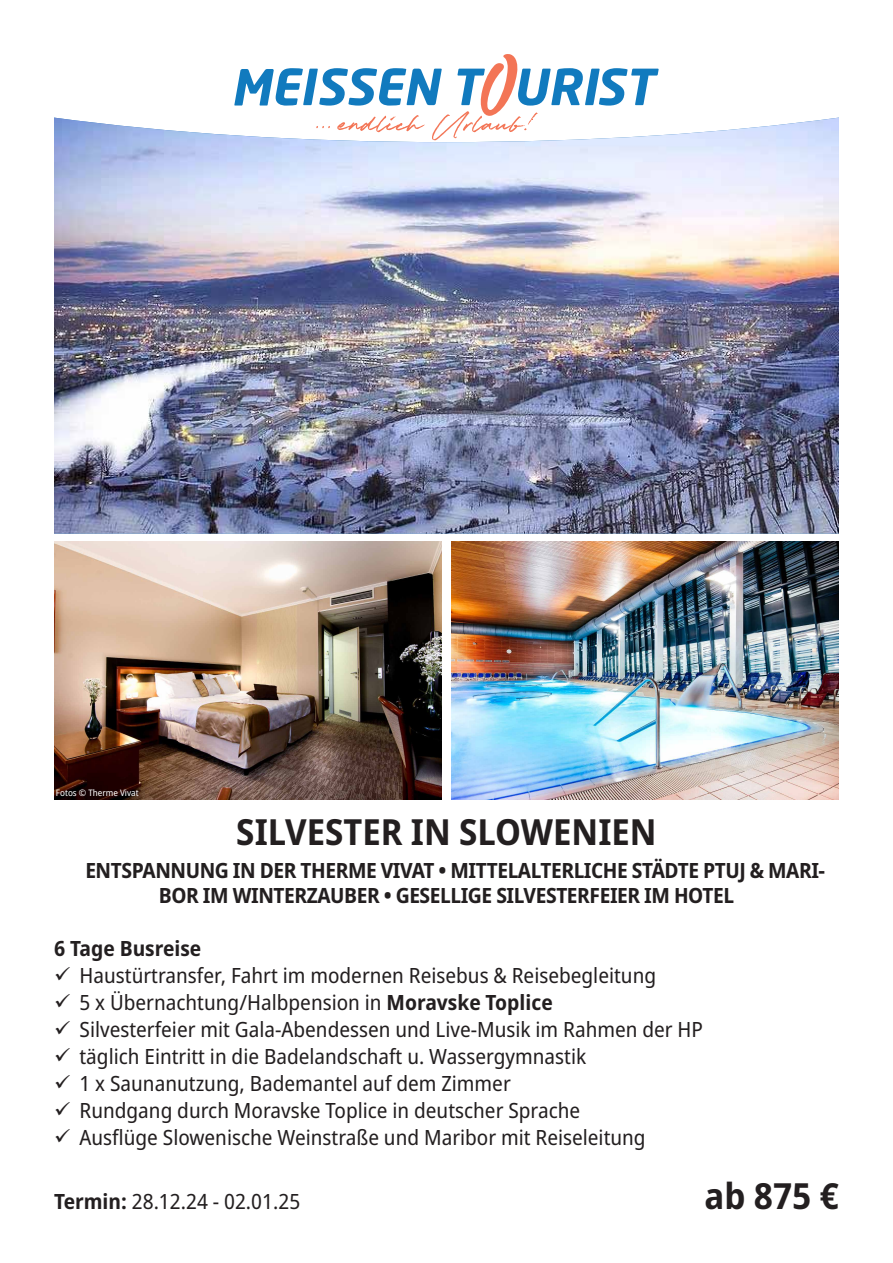
<style>
.page{position:relative;width:893px;height:1263px;background:#fff}
.page>*{position:absolute;margin:0;border:0;box-sizing:border-box;transform-origin:0 0}
.t1{font:700 semi-condensed 36px "Noto Sans";color:#231f20}
.t2{font:semi-condensed 21px/27px "Noto Sans";color:#231f20}
.t3{font:700 semi-condensed 21px/25.2px "Noto Sans";letter-spacing:-.02em;color:#231f20}
.t4{font:700 semi-condensed 21px "Noto Sans";color:#231f20}
.t5{font:semi-condensed 9px "Noto Sans";color:#fff}
.s1{font-weight:700}
</style>
<div class="page">
<svg style="left:234px;top:54px;width:425px;height:64px"></svg>
<img style="left:54px;top:118px;width:785px;height:416px">
<img style="left:54px;top:541px;width:388px;height:258px">
<img style="left:451px;top:541px;width:388px;height:258px">
<p class="t5" style="left:56px;top:786px;width:84px">Fotos © Therme Vivat</p>
<h1 class="t1" style="left:236px;top:806px;width:422px">SILVESTER IN SLOWENIEN</h1>
<p class="t3" style="left:159px;top:858px;width:668px;text-indent:-74px">ENTSPANNUNG IN DER THERME VIVAT • MITTELALTERLICHE STÄDTE PTUJ &amp; MARI-<br>BOR IM WINTERZAUBER • GESELLIGE SILVESTERFEIER IM HOTEL</p>
<p class="t4" style="left:54px;top:933px;width:149px">6 Tage Busreise</p>
<p class="t2" style="left:80px;top:962px;width:625px">Haustürtransfer, Fahrt im modernen Reisebus &amp; Reisebegleitung<br>5 x Übernachtung/Halbpension in <span class="s1">Moravske Toplice<br></span>Silvesterfeier mit Gala-Abendessen und Live-Musik im Rahmen der HP täglich Eintritt in die Badelandschaft u. Wassergymnastik<br>1 x Saunanutzung, Bademantel auf dem Zimmer<br>Rundgang durch Moravske Toplice in deutscher Sprache<br>Ausflüge Slowenische Weinstraße und Maribor mit Reiseleitung</p>
<p class="t2" style="left:54px;top:1188px;width:248px"><span class="s1">Termin:</span> 28.12.24 - 02.01.25</p>
<h1 class="t1" style="left:705px;top:1170px;width:136px">ab 875 €</h1>
</div>
